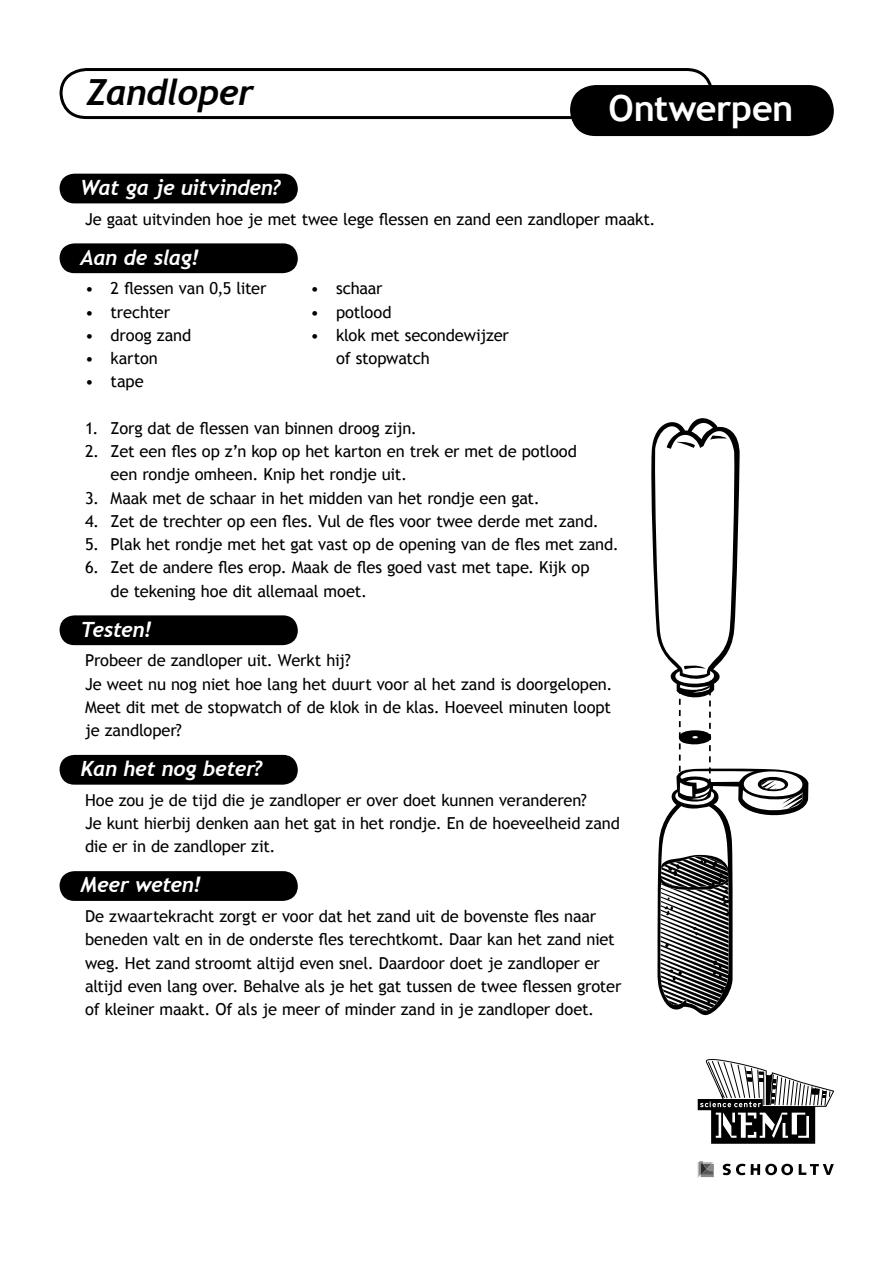
<style>
.page{position:relative;width:893px;height:1263px;background:#fff}
.page>*{position:absolute;margin:0;border:0;box-sizing:border-box;transform-origin:0 0}
.t1{font:italic 700 36px "Trebuchet";letter-spacing:-.015em;color:#000}
.t2{font:700 36px "Trebuchet MS";letter-spacing:-.01em;color:#fff}
.t3{font:italic 700 21px "Trebuchet";letter-spacing:-.015em;color:#fff}
.t4{font:16.5px/23.2px "Trebuchet MS";letter-spacing:-.01em;color:#000}
</style>
<div class="page">
<svg style="left:697px;top:1059px;width:137px;height:85px"></svg>
<svg style="left:697px;top:1161px;width:16px;height:17px"></svg>
<svg style="left:722px;top:1164px;width:8px;height:11px"></svg>
<svg style="left:736px;top:1164px;width:97px;height:11px"></svg>
<div style="left:60px;top:174px;width:238px;height:29px;background:#000;border-radius:15px"></div>
<div style="left:60px;top:243px;width:238px;height:30px;background:#000;border-radius:15px"></div>
<div style="left:60px;top:615px;width:238px;height:30px;background:#000;border-radius:15px"></div>
<div style="left:60px;top:755px;width:238px;height:30px;background:#000;border-radius:15px"></div>
<div style="left:60px;top:871px;width:238px;height:30px;background:#000;border-radius:15px"></div>
<svg style="left:59px;top:68px;width:653px;height:52px"></svg>
<div style="left:570px;top:85px;width:263px;height:51px;background:#000;border-radius:26px"></div>
<svg style="left:651px;top:418px;width:158px;height:598px"></svg>
<h1 class="t1" style="left:85px;top:71px;width:170px">Zandloper</h1>
<p class="t3" style="left:80px;top:175px;width:202px">Wat ga je uitvinden?</p>
<h1 class="t2" style="left:608px;top:87px;width:187px">Ontwerpen</h1>
<p class="t4" style="left:85px;top:207px;width:572px">Je gaat uitvinden hoe je met twee lege flessen en zand een zandloper maakt.</p>
<p class="t3" style="left:81px;top:245px;width:120px">Aan de slag!</p>
<p class="t4" style="left:85px;top:277px;width:183px">• 2 flessen van 0,5 liter</p>
<p class="t4" style="left:85px;top:300px;width:87px">• trechter</p>
<p class="t4" style="left:85px;top:323px;width:108px">• droog zand</p>
<p class="t4" style="left:85px;top:347px;width:74px">• karton</p>
<p class="t4" style="left:85px;top:370px;width:60px">• tape</p>
<p class="t4" style="left:310px;top:277px;width:74px">• schaar</p>
<p class="t4" style="left:310px;top:300px;width:82px">• potlood</p>
<p class="t4" style="left:336px;top:323px;width:174px;text-indent:-26px">• klok met secondewijzer of stopwatch</p>
<p class="t4" style="left:85px;top:416px;width:333px">1. Zorg dat de flessen van binnen droog zijn.</p>
<p class="t4" style="left:111px;top:440px;width:468px;text-indent:-26px">2. Zet een fles op z’n kop op het karton en trek er met de potlood een rondje omheen. Knip het rondje uit.</p>
<p class="t4" style="left:85px;top:486px;width:456px">3. Maak met de schaar in het midden van het rondje een gat.</p>
<p class="t4" style="left:85px;top:509px;width:515px">4. Zet de trechter op een fles. Vul de fles voor twee derde met zand.</p>
<p class="t4" style="left:85px;top:533px;width:535px">5. Plak het rondje met het gat vast op de opening van de fles met zand.</p>
<p class="t4" style="left:111px;top:556px;width:480px;text-indent:-26px">6. Zet de andere fles erop. Maak de fles goed vast met tape. Kijk op de tekening hoe dit allemaal moet.</p>
<p class="t3" style="left:81px;top:617px;width:72px">Testen!</p>
<p class="t4" style="left:85px;top:649px;width:529px">Probeer de zandloper uit. Werkt hij?<br>Je weet nu nog niet hoe lang het duurt voor al het zand is doorgelopen.<br>Meet dit met de stopwatch of de klok in de klas. Hoeveel minuten loopt je zandloper?</p>
<p class="t3" style="left:81px;top:756px;width:184px">Kan het nog beter?</p>
<p class="t4" style="left:85px;top:788px;width:536px">Hoe zou je de tijd die je zandloper er over doet kunnen veranderen?<br>Je kunt hierbij denken aan het gat in het rondje. En de hoeveelheid zand die er in de zandloper zit.</p>
<p class="t3" style="left:81px;top:873px;width:122px">Meer weten!</p>
<p class="t4" style="left:85px;top:905px;width:538px">De zwaartekracht zorgt er voor dat het zand uit de bovenste fles naar beneden valt en in de onderste fles terechtkomt. Daar kan het zand niet weg. Het zand stroomt altijd even snel. Daardoor doet je zandloper er altijd even lang over. Behalve als je het gat tussen de twee flessen groter of kleiner maakt. Of als je meer of minder zand in je zandloper doet.</p>
</div>
